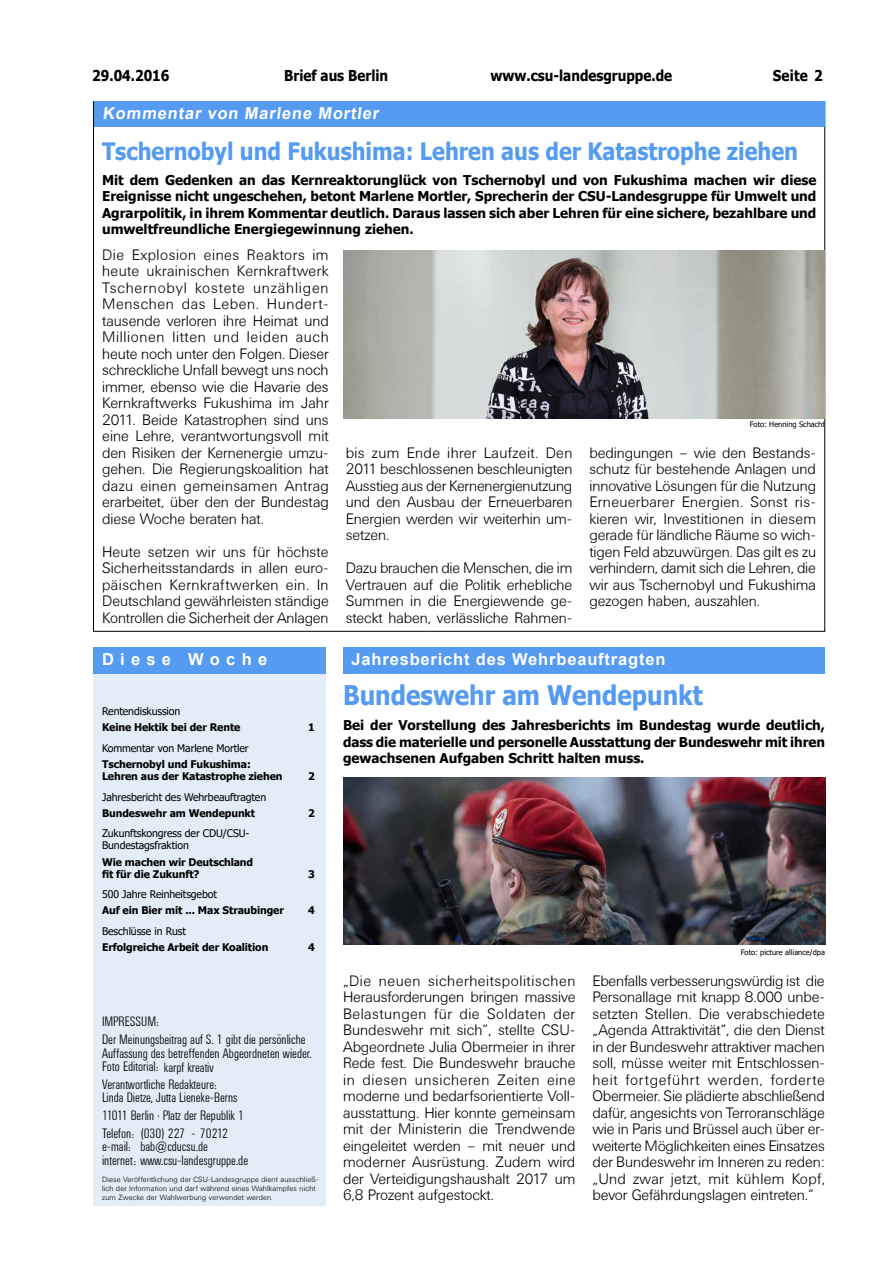
<style>
.page{position:relative;width:893px;height:1263px;background:#fff}
.page>*{position:absolute;margin:0;border:0;box-sizing:border-box;transform-origin:0 0}
._01_BaB_Überschrift{font:700 27px "Tahoma";color:#559bf2;scale:.9 1}
._01_BaB_Kommentar_Üb{font:700 24px "Tahoma";color:#559bf2;scale:.9 1}
._01_BaB_Überschrift-2{font:700 16.5px "Arial";letter-spacing:.05em;color:#fff}
._01_BaB_Kommentar_Üb-2{font:700 16.5px "Arial";color:#fff}
._08_BaB_Überschrift{font:700 16.5px "Arial";color:#fff}
._04_BaB_Fließtext{font:300 15px/16.5px "Univers BSK";letter-spacing:-.01em;color:#000;text-align:justify}
._06_BaB_Nr____Datum{font:700 15px "Tahoma";color:#000;scale:.9 1}
._03_BaB_Kommentar_Te{font:700 13.5px/16.5px "Tahoma";color:#000;text-align:justify}
._10_BaB_Impressum{font:300 13.5px/13.5px "Univers Condensed BSK";color:#000}
._03_BaB_Teaser{font:700 13.5px/16.5px "Tahoma";color:#000;text-align:justify}
._09_BaB_Inhaltsverze{font:700 10.5px/12px "Tahoma";letter-spacing:-.01em;color:#000}
._09_BaB_Inhaltsverze-2{font:10.5px/12px "Tahoma";letter-spacing:-.01em;color:#000}
._10a_BaB_Impressum_W{font:300 7.5px/9px "Univers BSK";letter-spacing:.02em;color:#000}
._13_BaB_Rechtevermer{font:7.5px "Tahoma";color:#000}
</style>
<div class="page">
<div style="left:94px;top:647px;width:232px;height:558px;background:#e2edf7"></div>
<div style="left:94px;top:647px;width:232px;height:26px;background:#559bf2"></div>
<div style="left:94px;top:101px;width:731px;height:26px;background:#559bf2"></div>
<div style="left:343px;top:647px;width:482px;height:26px;background:#559bf2"></div>
<img style="left:343px;top:777px;width:482px;height:168px">
<img style="left:343px;top:251px;width:482px;height:167px">
<p class="_06_BaB_Nr____Datum" style="left:284px;top:65px;width:117px">Brief aus Berlin</p>
<p class="_06_BaB_Nr____Datum" style="left:92px;top:65px;width:87px">29.04.2016</p>
<p class="_06_BaB_Nr____Datum" style="left:490px;top:65px;width:203px">www.csu-landesgruppe.de</p>
<p class="_06_BaB_Nr____Datum" style="left:773px;top:65px;width:57px">Seite 2</p>
<p class="_01_BaB_Kommentar_Üb-2" style="left:103px;top:102px;width:281px">Kommentar von Marlene Mortler</p>
<p class="_01_BaB_Kommentar_Üb" style="left:102px;top:134px;width:775px">Tschernobyl und Fukushima: Lehren aus der Katastrophe ziehen</p>
<p class="_03_BaB_Kommentar_Te" style="left:102px;top:172px;width:716px">Mit dem Gedenken an das Kernreaktorunglück von Tschernobyl und von Fukushima machen wir diese Ereignisse nicht ungeschehen, betont Marlene Mortler, Sprecherin der CSU-Landesgruppe für Umwelt und Agrarpolitik, in ihrem Kommentar deutlich. Daraus lassen sich aber Lehren für eine sichere, bezahlbare und umweltfreundliche Energiegewinnung ziehen.</p>
<p class="_04_BaB_Fließtext" style="left:102px;top:246px;width:228px">Die Explosion eines Reaktors im heute ukrainischen Kernkraftwerk Tschernobyl kostete unzähligen Menschen das Leben. Hundert&shy;tausende verloren ihre Heimat und Millionen litten und leiden auch heute noch unter den Folgen. Dieser schreckliche Unfall bewegt uns noch immer, ebenso wie die Havarie des Kernkraftwerks Fukushima im Jahr 2011. Beide Katastrophen sind uns eine Lehre, verantwortungsvoll mit den Risiken der Kernenergie umzu&shy;gehen. Die Regierungskoalition hat dazu einen gemeinsamen Antrag erarbeitet, über den der Bundestag diese Woche beraten hat.</p>
<p class="_04_BaB_Fließtext" style="left:102px;top:543px;width:228px;text-align:left">Heute setzen wir uns für höchste Sicherheitsstandards in allen euro&shy;päischen Kernkraftwerken ein. In Deutschland gewährleisten ständige Kontrollen die Sicherheit der Anlagen</p>
<p class="_08_BaB_Überschrift" style="left:102px;top:648px;width:167px">D i e s e W o c h e</p>
<p class="_09_BaB_Inhaltsverze-2" style="left:102px;top:706px;width:80px">Rentendiskussion</p>
<p class="_09_BaB_Inhaltsverze" style="left:102px;top:722px;width:140px">Keine Hektik bei der Rente</p>
<p class="_09_BaB_Inhaltsverze" style="left:308px;top:722px;width:8px">1</p>
<p class="_09_BaB_Inhaltsverze-2" style="left:102px;top:743px;width:148px">Kommentar von Marlene Mortler</p>
<p class="_09_BaB_Inhaltsverze" style="left:102px;top:759px;width:182px">Tschernobyl und Fukushima:<br>Lehren aus der Katastrophe ziehen</p>
<p class="_09_BaB_Inhaltsverze" style="left:308px;top:771px;width:8px">2</p>
<p class="_09_BaB_Inhaltsverze-2" style="left:102px;top:791px;width:166px">Jahresbericht des Wehrbeauftragten</p>
<p class="_09_BaB_Inhaltsverze" style="left:102px;top:807px;width:155px">Bundeswehr am Wendepunkt</p>
<p class="_09_BaB_Inhaltsverze" style="left:308px;top:807px;width:8px">2</p>
<p class="_09_BaB_Inhaltsverze-2" style="left:102px;top:828px;width:149px">Zukunftskongress der CDU/CSU-<br>Bundestagsfraktion</p>
<p class="_09_BaB_Inhaltsverze" style="left:102px;top:856px;width:153px">Wie machen wir Deutschland fit für die Zukunft?</p>
<p class="_09_BaB_Inhaltsverze" style="left:308px;top:868px;width:8px">3</p>
<p class="_09_BaB_Inhaltsverze-2" style="left:102px;top:889px;width:116px">500 Jahre Reinheitsgebot</p>
<p class="_09_BaB_Inhaltsverze" style="left:102px;top:905px;width:183px">Auf ein Bier mit ... Max Straubinger</p>
<p class="_09_BaB_Inhaltsverze" style="left:308px;top:905px;width:8px">4</p>
<p class="_09_BaB_Inhaltsverze-2" style="left:102px;top:926px;width:85px">Beschlüsse in Rust</p>
<p class="_09_BaB_Inhaltsverze" style="left:102px;top:942px;width:168px">Erfolgreiche Arbeit der Koalition</p>
<p class="_09_BaB_Inhaltsverze" style="left:308px;top:942px;width:8px">4</p>
<p class="_10_BaB_Impressum" style="left:102px;top:1015px;width:58px">IMPRESSUM:</p>
<p class="_10_BaB_Impressum" style="left:102px;top:1033px;width:211px">Der Meinungsbeitrag auf S. 1 gibt die persönliche<br>Auffassung des betreffenden Abgeordneten wieder.</p>
<p class="_10_BaB_Impressum" style="left:102px;top:1060px;width:113px">Foto Editorial: karpf kreativ</p>
<p class="_10_BaB_Impressum" style="left:102px;top:1078px;width:137px">Verantwortliche Redakteure:<br>Linda Dietze, Jutta Lieneke-Berns</p>
<p class="_10_BaB_Impressum" style="left:102px;top:1109px;width:144px">11011 Berlin · Platz der Republik 1</p>
<p class="_10_BaB_Impressum" style="left:102px;top:1127px;width:127px">Telefon: (030) 227 - 70212 e-mail: bab@cducsu.de</p>
<p class="_10_BaB_Impressum" style="left:102px;top:1154px;width:148px">internet: www.csu-landesgruppe.de</p>
<p class="_10a_BaB_Impressum_W" style="left:102px;top:1175px;width:218px">Diese Veröffentlichung der CSU-Landesgruppe dient ausschließ&shy;lich der Information und darf während eines Wahlkampfes nicht zum Zwecke der Wahlwerbung verwendet werden.</p>
<p class="_04_BaB_Fließtext" style="left:346px;top:444px;width:228px">bis zum Ende ihrer Laufzeit. Den 2011 beschlossenen beschleunigten Ausstieg aus der Kernenergienutzung und den Ausbau der Erneuerbaren Energien werden wir weiterhin um&shy;setzen.</p>
<p class="_04_BaB_Fließtext" style="left:346px;top:560px;width:228px">Dazu brauchen die Menschen, die im Vertrauen auf die Politik erhebliche Summen in die Energiewende ge&shy;steckt haben, verlässliche Rahmen-</p>
<p class="_13_BaB_Rechtevermer" style="left:750px;top:419px;width:77px">Foto: Henning Schacht</p>
<p class="_04_BaB_Fließtext" style="left:589px;top:444px;width:228px">bedingungen – wie den Bestands&shy;schutz für bestehende Anlagen und innovative Lösungen für die Nutzung Erneuerbarer Energien. Sonst ris&shy;kieren wir, Investitionen in diesem gerade für ländliche Räume so wich&shy;tigen Feld abzuwürgen. Das gilt es zu verhindern, damit sich die Lehren, die wir aus Tschernobyl und Fukushima gezogen haben, auszahlen.</p>
<p class="_01_BaB_Überschrift-2" style="left:352px;top:648px;width:315px">Jahresbericht des Wehrbeauftragten</p>
<p class="_01_BaB_Überschrift" style="left:343px;top:676px;width:401px">Bundeswehr am Wendepunkt</p>
<p class="_03_BaB_Teaser" style="left:343px;top:718px;width:483px">Bei der Vorstellung des Jahresberichts im Bundestag wurde deutlich, dass die materielle und personelle Ausstattung der Bundeswehr mit ihren gewachsenen Aufgaben Schritt halten muss.</p>
<p class="_13_BaB_Rechtevermer" style="left:741px;top:947px;width:86px">Foto: picture alliance/dpa</p>
<p class="_04_BaB_Fließtext" style="left:343px;top:972px;width:234px">„Die neuen sicherheitspolitischen Herausforderungen bringen massive Belastungen für die Soldaten der Bundeswehr mit sich“, stellte CSU-Abgeordnete Julia Obermeier in ihrer Rede fest. Die Bundeswehr brauche in diesen unsicheren Zeiten eine moderne und bedarfsorientierte Voll&shy;ausstattung. Hier konnte gemeinsam mit der Ministerin die Trendwende eingeleitet werden – mit neuer und moderner Ausrüstung. Zudem wird der Verteidigungshaushalt 2017 um 6,8 Prozent aufgestockt.</p>
<p class="_04_BaB_Fließtext" style="left:592px;top:972px;width:234px;text-align:left">Ebenfalls verbesserungswürdig ist die Personallage mit knapp 8.000 unbe&shy;setzten Stellen. Die verabschiedete „Agenda Attraktivität“, die den Dienst in der Bundeswehr attraktiver machen soll, müsse weiter mit Entschlossen&shy;heit fortgeführt werden, forderte Obermeier. Sie plädierte abschließend dafür, angesichts von Terroranschläge wie in Paris und Brüssel auch über er&shy;weiterte Möglichkeiten eines Einsatzes der Bundeswehr im Inneren zu reden: „Und zwar jetzt, mit kühlem Kopf, bevor Gefährdungslagen eintreten.“</p>
</div>
